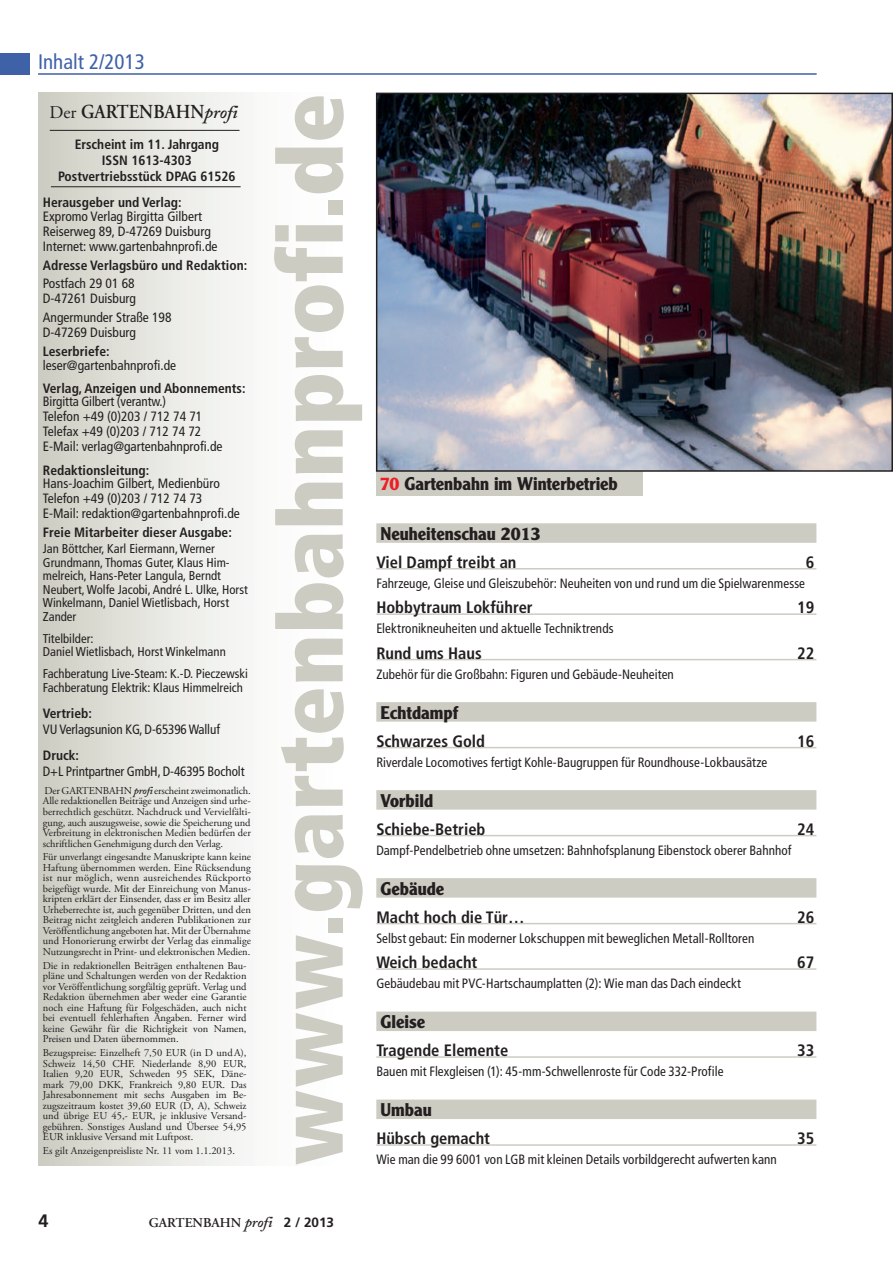
<style>
.page{position:relative;width:893px;height:1263px;background:#fff}
.page>*{position:absolute;margin:0;border:0;box-sizing:border-box;transform-origin:0 0}
.t1{font:900 condensed 90px "Frutiger LT";letter-spacing:.005em;color:#cdccc3}
.t2{font:condensed 21px "Frutiger LT";color:#3f61a7}
.t3{font:600 19.8px "Adobe Garamond Pro";color:#231f20;scale:.91 1}
.t4{font:700 18px "Clearface Gothic LH";color:#231f20}
.t5{font:700 18px "Frutiger LT";color:#231f20}
.t6{font:700 condensed 16.5px "Frutiger LT";color:#231f20}
.t7{font:condensed 13.5px/15px "Frutiger LT";color:#231f20}
.t8{font:700 condensed 13.5px/16.2px "Frutiger LT";color:#231f20;text-align:center}
.t9{font:600 13.5px "Adobe Garamond Pro";color:#231f20}
.t10{font:condensed 12.75px/13.5px "Frutiger LT";color:#231f20}
.t11{font:10.5px/10.5px "Adobe Garamond Pro";color:#231f20;text-align:justify}
.s1{font-weight:400;font-size:18px}
.s2{font-family:"Adobe Caslon";font-style:italic;font-size:18px}
.s3{font-family:"Adobe Caslon";font-weight:600;font-style:italic}
.s4{color:#ee1c25}
.s5{font-family:"Adobe Caslon";font-style:italic;font-size:15px}
.s6{font-family:"Frutiger LT";font-weight:700}
</style>
<div class="page">
<div style="left:0;top:53px;width:29px;height:22px;background:#3f61a7"></div>
<hr style="left:38px;top:73px;width:779px;height:2px;background:#3f61a7">
<div style="left:38px;top:93px;width:323px;height:1072px;background:linear-gradient(to right,#d2d2c8,#fff)"></div>
<div style="left:376px;top:523px;width:440px;height:20px;background:#cdccc3"></div>
<hr style="left:376px;top:568px;width:440px;height:1px;background:#cdccc3">
<hr style="left:376px;top:613px;width:440px;height:2px;background:#cdccc3">
<hr style="left:376px;top:659px;width:440px;height:1px;background:#cdccc3">
<div style="left:376px;top:702px;width:440px;height:20px;background:#cdccc3"></div>
<hr style="left:376px;top:747px;width:440px;height:1px;background:#cdccc3">
<div style="left:376px;top:790px;width:440px;height:20px;background:#cdccc3"></div>
<hr style="left:376px;top:835px;width:440px;height:1px;background:#cdccc3">
<div style="left:376px;top:878px;width:440px;height:20px;background:#cdccc3"></div>
<hr style="left:376px;top:923px;width:440px;height:1px;background:#cdccc3">
<hr style="left:376px;top:968px;width:440px;height:2px;background:#cdccc3">
<div style="left:376px;top:1011px;width:440px;height:20px;background:#cdccc3"></div>
<hr style="left:376px;top:1056px;width:440px;height:2px;background:#cdccc3">
<div style="left:376px;top:1099px;width:440px;height:20px;background:#cdccc3"></div>
<hr style="left:376px;top:1144px;width:440px;height:2px;background:#cdccc3">
<hr style="left:50px;top:130px;width:190px;height:1px;background:#231f20">
<hr style="left:51px;top:186px;width:190px;height:1px;background:#231f20">
<div style="left:376px;top:471px;width:267px;height:25px;background:#cdccc3"></div>
<img style="left:379px;top:96px;width:511px;height:373px">
<div style="left:376px;top:93px;width:517px;height:379px;border:2px solid #231f20"></div>
<h2 class="t2" style="left:38px;top:49px;width:108px">Inhalt 2/2013</h2>
<h3 class="t3" style="left:50px;top:101px;width:208px"><span class="s1">Der</span> GARTENBAHN<span class="s2">profi</span></h3>
<h1 class="t1" style="left:256px;top:1165px;width:1073px;rotate:-90deg">www.gartenbahnprofi.de</h1>
<p class="t8" style="left:58px;top:136px;width:179px">Erscheint im 11. Jahrgang<br>ISSN 1613-4303<br>Postvertriebsstück DPAG 61526</p>
<p class="t8" style="left:43px;top:195px;width:140px">Herausgeber und Verlag:</p>
<p class="t7" style="left:43px;top:209px;width:176px">Expromo Verlag Birgitta Gilbert<br>Reiserweg 89, D-47269 Duisburg<br>Internet: www.gartenbahnprofi.de</p>
<p class="t8" style="left:43px;top:257px;width:206px">Adresse Verlagsbüro und Redaktion:</p>
<p class="t7" style="left:43px;top:276px;width:95px">Postfach 29 01 68<br>D-47261 Duisburg</p>
<p class="t7" style="left:43px;top:310px;width:130px">Angermunder Straße 198<br>D-47269 Duisburg</p>
<p class="t8" style="left:43px;top:343px;width:68px">Leserbriefe:</p>
<p class="t7" style="left:43px;top:357px;width:135px">leser@gartenbahnprofi.de</p>
<p class="t8" style="left:43px;top:380px;width:204px">Verlag, Anzeigen und Abonnements:</p>
<p class="t7" style="left:43px;top:394px;width:181px">Birgitta Gilbert (verantw.)<br>Telefon +49 (0)203 / 712 74 71<br>Telefax +49 (0)203 / 712 74 72<br>E-Mail: verlag@gartenbahnprofi.de</p>
<p class="t8" style="left:43px;top:462px;width:108px">Redaktionsleitung:</p>
<p class="t7" style="left:43px;top:476px;width:198px">Hans-Joachim Gilbert, Medienbüro<br>Telefon +49 (0)203 / 712 74 73<br>E-Mail: redaktion@gartenbahnprofi.de</p>
<p class="t8" style="left:43px;top:524px;width:190px">Freie Mitarbeiter dieser Ausgabe:</p>
<p class="t10" style="left:43px;top:542px;width:206px">Jan Böttcher, Karl Eiermann, Werner Grundmann, Thomas Guter, Klaus Him&shy;melreich, Hans-Peter Langula, Berndt Neubert, Wolfe Jacobi, André L. Ulke, Horst Winkelmann, Daniel Wietlisbach, Horst Zander</p>
<p class="t10" style="left:43px;top:632px;width:184px">Titelbilder:<br>Daniel Wietlisbach, Horst Winkelmann</p>
<p class="t10" style="left:43px;top:667px;width:207px">Fachberatung Live-Steam: K.-D. Pieczewski<br>Fachberatung Elektrik: Klaus Himmelreich</p>
<p class="t8" style="left:43px;top:705px;width:51px">Vertrieb:</p>
<p class="t7" style="left:43px;top:722px;width:179px">VU Verlagsunion KG, D-65396 Walluf</p>
<p class="t8" style="left:43px;top:747px;width:38px">Druck:</p>
<p class="t7" style="left:43px;top:764px;width:203px">D+L Printpartner GmbH, D-46395 Bocholt</p>
<p class="t11" style="left:43px;top:786px;width:210px">Der GARTENBAHN <span class="s3">profi</span> erscheint zweimonatlich.<br>Alle redaktionellen Beiträge und Anzeigen sind urhe&shy;berrechtlich geschützt. Nachdruck und Vervielfälti&shy;gung, auch auszugsweise, sowie die Speicherung und Verbreitung in elektronischen Medien bedürfen der schriftlichen Genehmigung durch den Verlag.</p>
<p class="t11" style="left:43px;top:852px;width:210px">Für unverlangt eingesandte Manuskripte kann keine Haftung übernommen werden. Eine Rücksendung ist nur möglich, wenn ausreichendes Rückporto beigefügt wurde. Mit der Einreichung von Manus&shy;kripten erklärt der Einsender, dass er im Besitz aller Urheberrechte ist, auch gegenüber Dritten, und den Beitrag nicht zeitgleich anderen Publikationen zur Veröffentlichung angeboten hat. Mit der Übernahme und Honorierung erwirbt der Verlag das einmalige Nutzungsrecht in Print- und elektronischen Medien.</p>
<p class="t11" style="left:43px;top:961px;width:205px">Die in redaktionellen Beiträgen enthaltenen Bau&shy;pläne und Schaltungen werden von der Redaktion vor Veröffentlichung sorgfältig geprüft. Verlag und Redaktion übernehmen aber weder eine Garantie noch eine Haftung für Folgeschäden, auch nicht bei eventuell fehlerhaften Angaben. Ferner wird keine Gewähr für die Richtigkeit von Namen, Preisen und Daten übernommen.</p>
<p class="t11" style="left:43px;top:1048px;width:205px">Bezugspreise: Einzelheft 7,50 EUR (in D undA), Schweiz 14,50 CHF. Niederlande 8,90 EUR, Italien 9,20 EUR, Schweden 95 SEK, Däne&shy;mark 79,00 DKK, Frankreich 9,80 EUR. Das Jahresabonnement mit sechs Ausgaben im Be&shy;zugszeitraum kostet 39,60 EUR (D, A), Schweiz und übrige EU 45,- EUR, je inklusive Versand&shy;gebühren. Sonstiges Ausland und Übersee 54,95<br>EUR inklusive Versand mit Luftpost.</p>
<p class="t11" style="left:43px;top:1146px;width:194px">Es gilt Anzeigenpreisliste Nr. 11 vom 1.1.2013.</p>
<h3 class="t4" style="left:380px;top:473px;width:239px"><span class="s4">70</span> Gartenbahn im Winterbetrieb</h3>
<h3 class="t4" style="left:381px;top:523px;width:162px">Neuheitenschau 2013</h3>
<h3 class="t6" style="left:376px;top:552px;width:142px">Viel Dampf treibt an</h3>
<h3 class="t6" style="left:806px;top:552px;width:10px">6</h3>
<p class="t7" style="left:376px;top:576px;width:430px">Fahrzeuge, Gleise und Gleiszubehör: Neuheiten von und rund um die Spielwarenmesse</p>
<h3 class="t6" style="left:376px;top:598px;width:158px">Hobbytraum Lokführer</h3>
<h3 class="t6" style="left:797px;top:598px;width:19px">19</h3>
<p class="t7" style="left:376px;top:621px;width:239px">Elektronikneuheiten und aktuelle Techniktrends</p>
<h3 class="t6" style="left:376px;top:643px;width:107px">Rund ums Haus</h3>
<h3 class="t6" style="left:797px;top:643px;width:19px">22</h3>
<p class="t7" style="left:376px;top:667px;width:299px">Zubehör für die Großbahn: Figuren und Gebäude-Neuheiten</p>
<h3 class="t4" style="left:381px;top:702px;width:79px">Echtdampf</h3>
<h3 class="t6" style="left:376px;top:731px;width:110px">Schwarzes Gold</h3>
<h3 class="t6" style="left:797px;top:731px;width:19px">16</h3>
<p class="t7" style="left:376px;top:755px;width:392px">Riverdale Locomotives fertigt Kohle-Baugruppen für Roundhouse-Lokbausätze</p>
<h3 class="t4" style="left:381px;top:790px;width:54px">Vorbild</h3>
<h3 class="t6" style="left:376px;top:819px;width:111px">Schiebe-Betrieb</h3>
<h3 class="t6" style="left:797px;top:819px;width:19px">24</h3>
<p class="t7" style="left:376px;top:843px;width:417px">Dampf-Pendelbetrieb ohne umsetzen: Bahnhofsplanung Eibenstock oberer Bahnhof</p>
<h3 class="t4" style="left:381px;top:878px;width:65px">Gebäude</h3>
<h3 class="t6" style="left:376px;top:907px;width:150px">Macht hoch die Tür…</h3>
<h3 class="t6" style="left:797px;top:907px;width:19px">26</h3>
<p class="t7" style="left:376px;top:931px;width:379px">Selbst gebaut: Ein moderner Lokschuppen mit beweglichen Metall-Rolltoren</p>
<h3 class="t6" style="left:376px;top:953px;width:103px">Weich bedacht</h3>
<h3 class="t6" style="left:797px;top:953px;width:19px">67</h3>
<p class="t7" style="left:376px;top:976px;width:366px">Gebäudebau mit PVC-Hartschaumplatten (2): Wie man das Dach eindeckt</p>
<h3 class="t4" style="left:381px;top:1011px;width:46px">Gleise</h3>
<h3 class="t6" style="left:376px;top:1041px;width:133px">Tragende Elemente</h3>
<h3 class="t6" style="left:797px;top:1041px;width:19px">33</h3>
<p class="t7" style="left:376px;top:1064px;width:349px">Bauen mit Flexgleisen (1): 45-mm-Schwellenroste für Code 332-Profile</p>
<h3 class="t4" style="left:381px;top:1099px;width:53px">Umbau</h3>
<h3 class="t6" style="left:376px;top:1129px;width:115px">Hübsch gemacht</h3>
<h3 class="t6" style="left:797px;top:1129px;width:19px">35</h3>
<p class="t7" style="left:376px;top:1152px;width:402px">Wie man die 99 6001 von LGB mit kleinen Details vorbildgerecht aufwerten kann</p>
<h3 class="t5" style="left:39px;top:1210px;width:12px">4</h3>
<p class="t9" style="left:149px;top:1214px;width:187px">GARTENBAHN <span class="s5">profi</span> <span class="s6">2 / 2013</span></p>
</div>
